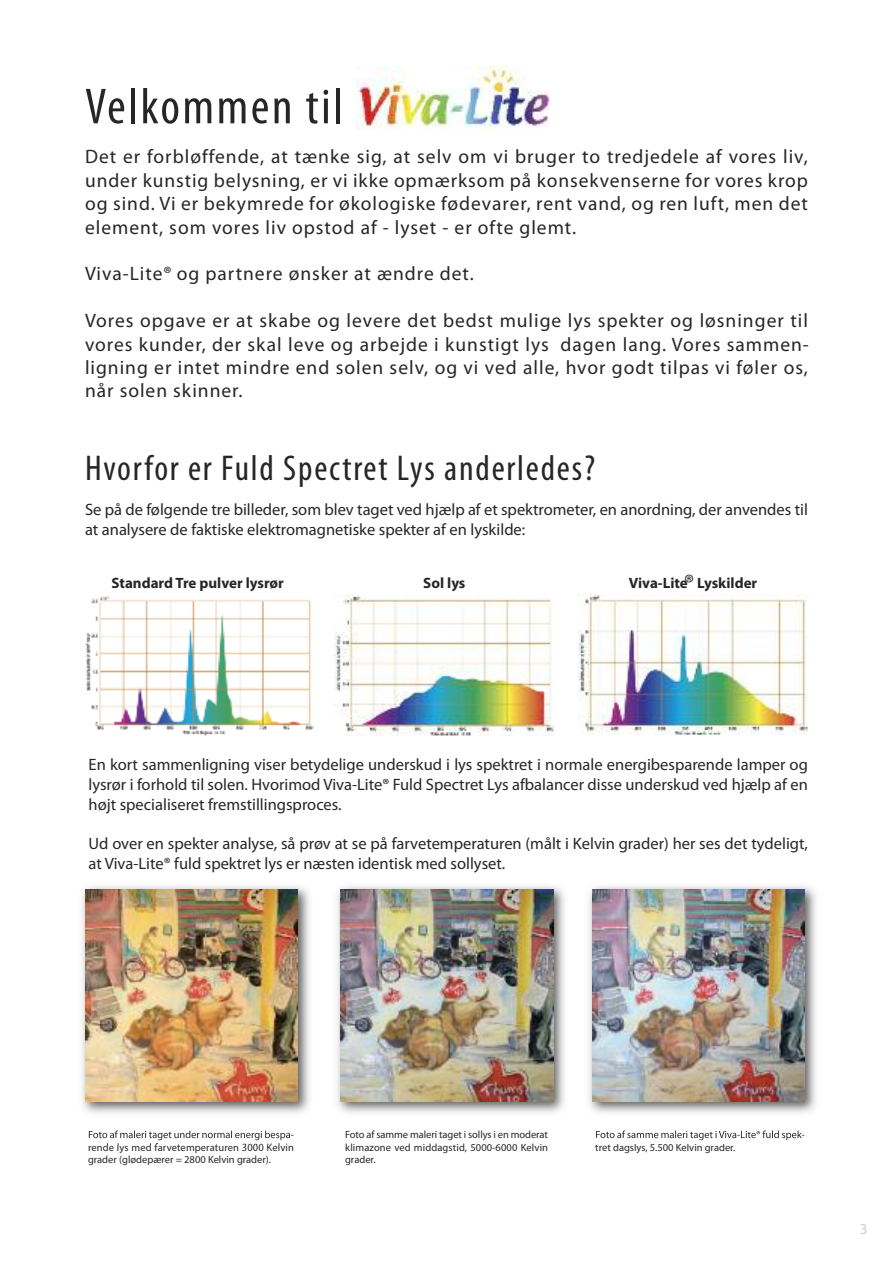
<style>
.page{position:relative;width:893px;height:1263px;background:#fff}
.page>*{position:absolute;margin:0;border:0;box-sizing:border-box;transform-origin:0 0}
.t1{font:condensed 51px "Myriad Pro";letter-spacing:.05em;color:#272627}
.t2{font:condensed 36px "Myriad Pro";letter-spacing:.05em;color:#272627}
.t3{font:19.5px/23.4px "Myriad Pro";letter-spacing:.05em;color:#272627;text-align:justify}
.t4{font:16.5px/19.8px "Myriad Pro";color:#272627}
.t5{font:700 15px "Myriad Pro";color:#272627}
.t6{font:15px "Myriad Pro";color:#c9cfd4}
.t7{font:10.5px/12.6px "Myriad Pro";color:#272627}
.s1{font-weight:400;font-size:24px}
</style>
<div class="page">
<img style="left:356px;top:67px;width:194px;height:63px">
<img style="left:578px;top:595px;width:230px;height:140px">
<img style="left:335px;top:595px;width:220px;height:140px">
<img style="left:85px;top:596px;width:229px;height:140px">
<img style="left:82px;top:886px;width:228px;height:227px">
<img style="left:88px;top:1130px;width:206px;height:14px">
<img style="left:89px;top:1130px;width:68px;height:8px">
<img style="left:105px;top:1143px;width:57px;height:1px">
<img style="left:85px;top:889px;width:213px;height:213px">
<img style="left:337px;top:886px;width:228px;height:227px">
<img style="left:340px;top:889px;width:213px;height:213px">
<img style="left:589px;top:886px;width:227px;height:227px">
<img style="left:602px;top:1130px;width:203px;height:11px">
<img style="left:596px;top:1130px;width:70px;height:8px">
<img style="left:592px;top:889px;width:212px;height:212px">
<h1 class="t1" style="left:85px;top:88px;width:259px">Velkommen til</h1>
<p class="t3" style="left:85px;top:147px;width:724px">Det er forbløffende, at tænke sig, at selv om vi bruger to tredjedele af vores liv, under kunstig belysning, er vi ikke opmærksom på konsekvenserne for vores krop og sind. Vi er bekymrede for økologiske fødevarer, rent vand, og ren luft, men det element, som vores liv opstod af - lyset - er ofte glemt.</p>
<p class="t3" style="left:85px;top:264px;width:390px">Viva-Lite® og partnere ønsker at ændre det.</p>
<p class="t3" style="left:85px;top:311px;width:725px">Vores opgave er at skabe og levere det bedst mulige lys spekter og løsninger til vores kunder, der skal leve og arbejde i kunstigt lys dagen lang. Vores sammen&shy;ligning er intet mindre end solen selv, og vi ved alle, hvor godt tilpas vi føler os, når solen skinner.</p>
<h2 class="t2" style="left:85px;top:456px;width:512px">Hvorfor er Fuld Spectret Lys anderledes?</h2>
<p class="t4" style="left:85px;top:501px;width:724px">Se på de følgende tre billeder, som blev taget ved hjælp af et spektrometer, en anordning, der anvendes til at analysere de faktiske elektromagnetiske spekter af en lyskilde:</p>
<p class="t5" style="left:112px;top:577px;width:174px">Standard Tre pulver lysrør</p>
<p class="t5" style="left:423px;top:577px;width:44px">Sol lys</p>
<p class="t5" style="left:629px;top:577px;width:130px">Viva-Lite<span class="s1">®</span> Lyskilder</p>
<p class="t4" style="left:89px;top:756px;width:721px;text-align:justify">En kort sammenligning viser betydelige underskud i lys spektret i normale energibesparende lamper og lysrør i forhold til solen. Hvorimod Viva-Lite® Fuld Spectret Lys afbalancer disse underskud ved hjælp af en højt specialiseret fremstillingsproces.</p>
<p class="t4" style="left:89px;top:835px;width:721px">Ud over en spekter analyse, så prøv at se på farvetemperaturen (målt i Kelvin grader) her ses det tydeligt, at Viva-Lite® fuld spektret lys er næsten identisk med sollyset.</p>
<p class="t7" style="left:345px;top:1129px;width:204px;text-align:justify">Foto af samme maleri taget i sollys i en moderat klimazone ved middagstid, 5000-6000 Kelvin grader.</p>
<p class="t7" style="left:88px;top:1142px;width:207px">rende lys med farvetemperaturen 3000 Kelvin grader (glødepærer = 2800 Kelvin grader).</p>
<p class="t7" style="left:595px;top:1142px;width:141px">tret dagslys, 5.500 Kelvin grader.</p>
<p class="t6" style="left:860px;top:1223px;width:9px">3</p>
</div>
